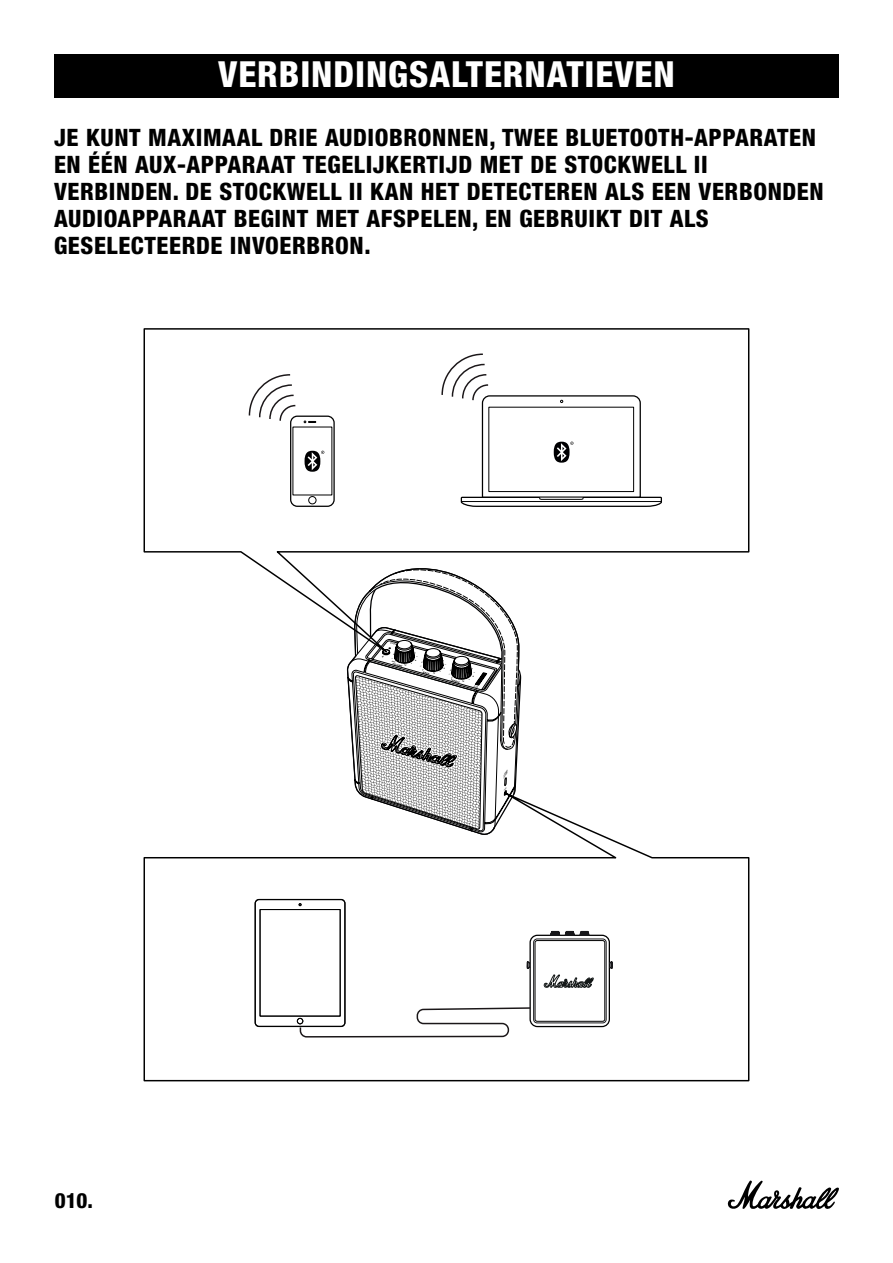
<style>
.page{position:relative;width:893px;height:1263px;background:#fff}
.page>*{position:absolute;margin:0;border:0;box-sizing:border-box;transform-origin:0 0}
.t1{font:800 condensed 36px "Helvetica Neue LT Pro";letter-spacing:.025em;color:#fff}
.t2{font:800 condensed 24px/27px "Helvetica Neue LT Pro";letter-spacing:.025em;color:#000}
.t3{font:800 condensed 21px "Helvetica Neue LT Std";color:#000}
</style>
<div class="page">
<svg style="left:727px;top:1180px;width:112px;height:29px"></svg>
<div style="left:54px;top:54px;width:785px;height:44px;background:#000"></div>
<svg style="left:143px;top:799px;width:607px;height:283px"></svg>
<svg style="left:255px;top:899px;width:357px;height:139px"></svg>
<svg style="left:143px;top:328px;width:607px;height:298px"></svg>
<svg style="left:248px;top:353px;width:415px;height:155px"></svg>
<hr style="left:461px;top:501px;width:200px;height:1px;background:#000">
<svg style="left:347px;top:542px;width:175px;height:332px"></svg>
<h1 class="t1" style="left:218px;top:52px;width:458px">VERBINDINGSALTERNATIEVEN</h1>
<p class="t2" style="left:54px;top:123px;width:771px">JE KUNT MAXIMAAL DRIE AUDIOBRONNEN, TWEE BLUETOOTH-APPARATEN EN ÉÉN AUX-APPARAAT TEGELIJKERTIJD MET DE STOCKWELL II VERBINDEN. DE STOCKWELL II KAN HET DETECTEREN ALS EEN VERBONDEN AUDIOAPPARAAT BEGINT MET AFSPELEN, EN GEBRUIKT DIT ALS GESELECTEERDE INVOERBRON.</p>
<p class="t3" style="left:55px;top:1187px;width:40px">010.</p>
</div>
